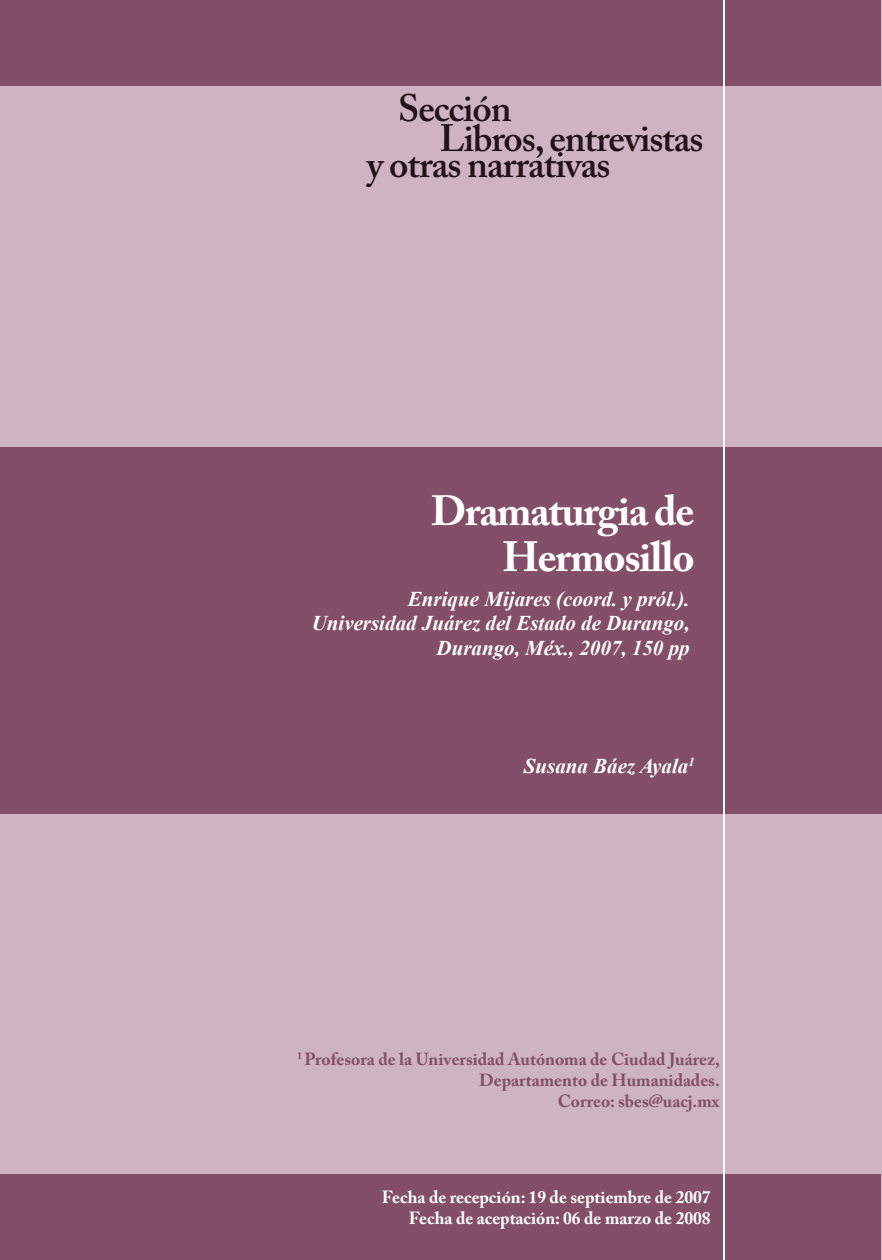
<style>
.page{position:relative;width:882px;height:1260px;background:#ceb4c1}
.page>*{position:absolute;margin:0;border:0;box-sizing:border-box;transform-origin:0 0}
.t1{font:700 42px/45.5px "Adobe Caslon Pro";letter-spacing:-.03em;color:#fff;text-align:right}
.t2{font:600 37.98px/55.6px "Adobe Caslon Pro";letter-spacing:-.03em;color:#231218}
.t3{font:italic 700 21px/24.5px "Times New Roman";color:#fff;text-align:right}
.t4{font:700 17.5px/21px "Adobe Caslon Pro";color:#834f68;text-align:right}
.t5{font:700 17.5px/21px "Adobe Caslon Pro";color:#fff;text-align:right}
</style>
<div class="page">
<div style="left:0;top:447px;width:882px;height:366px;background:#834f68"></div>
<div style="left:0;top:1175px;width:880px;height:85px;background:#834f68"></div>
<div style="left:0;top:0;width:880px;height:85px;background:#834f68"></div>
<hr style="left:723px;top:0;width:1px;height:1260px;background:#fff">
<h2 class="t2" style="left:367px;top:80px;width:245px;text-indent:31px">Sección<br>y otras narrativas</h2>
<h2 class="t2" style="left:439px;top:110px;width:266px">Libros, entrevistas</h2>
<h1 class="t1" style="left:431px;top:488px;width:265px">Dramaturgia de<br>Hermosillo</h1>
<p class="t3" style="left:312px;top:586px;width:380px">Enrique Mijares (coord. y pról.).<br>Universidad Juárez del Estado de Durango,<br>Durango, Méx., 2007, 150 pp</p>
<p class="t3" style="left:524px;top:753px;width:172px">Susana Báez Ayala<sup>1</sup></p>
<p class="t4" style="left:297px;top:1048px;width:424px"><sup>1</sup> Profesora de la Universidad Autónoma de Ciudad Juárez,<br>Departamento de Humanidades.<br>Correo: sbes@uacj.mx</p>
<p class="t5" style="left:382px;top:1187px;width:330px">Fecha de recepción: 19 de septiembre de 2007<br>Fecha de aceptación: 06 de marzo de 2008</p>
</div>
